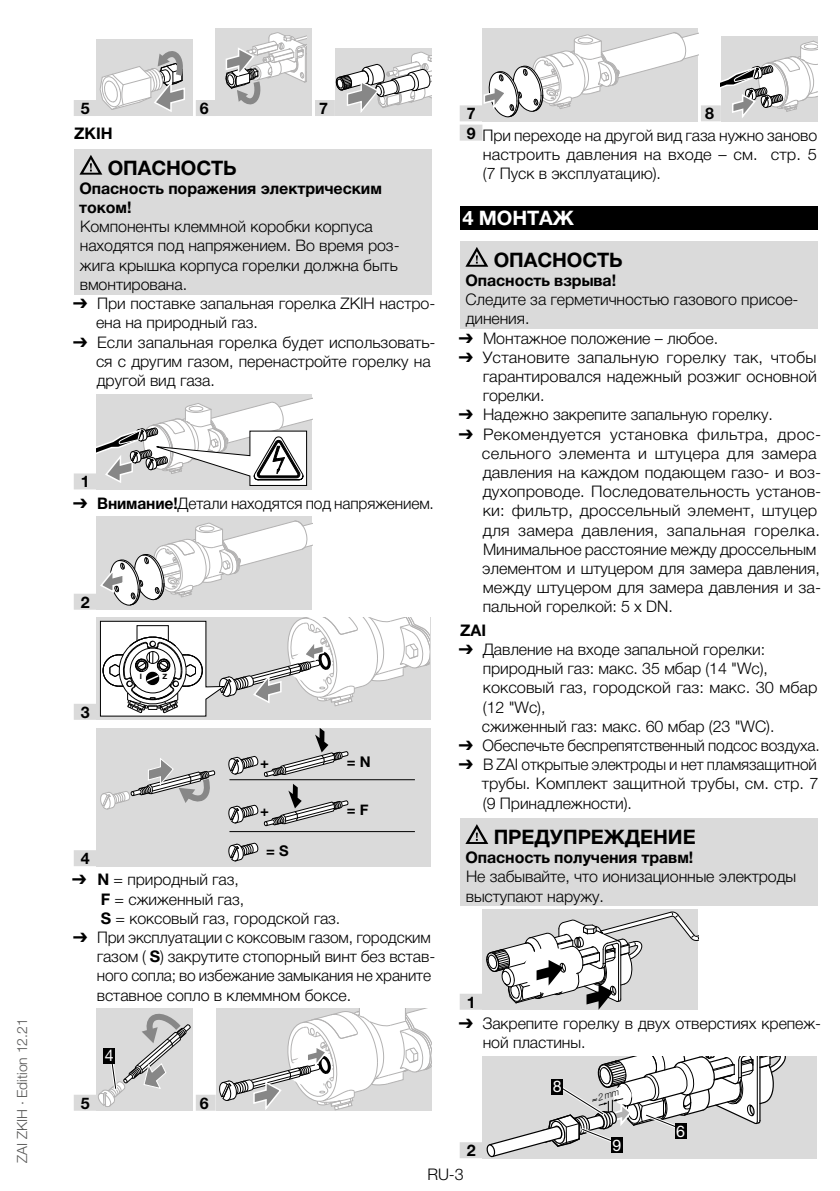
<style>
.page{position:relative;width:840px;height:1191px;background:#fff}
.page>*{position:absolute;margin:0;border:0;box-sizing:border-box;transform-origin:0 0}
.t1{font:700 20px "Helvetica Neue LT Pro";letter-spacing:-.005em;color:#000}
.t2{font:700 20px "Helvetica Neue LT Pro";color:#fff}
.t3{font:300 16px/19.2px "Helvetica Neue LT Pro";letter-spacing:-.005em;color:#000}
.t4{font:700 16px/19.2px "Helvetica Neue LT Pro";letter-spacing:-.005em;color:#000}
.t5{font:16px "Helvetica Neue LT Pro";color:#fff}
.t6{font:700 14.8px "Helvetica Neue";color:#000}
.t7{font:300 14px "Helvetica Neue LT Pro";letter-spacing:-.005em;color:#575756}
.t8{font:italic 300 9.6px "Helvetica Neue";color:#000;scale:.95 1}
.t9{font:700 7.4px "Helvetica Neue";color:#000}
.s1{font-family:"Arial Unicode MS";font-weight:400}
.s2{font-weight:700}
</style>
<div class="page">
<div style="left:74px;top:100px;width:22px;height:16px;background:#dadada"></div>
<div style="left:196px;top:100px;width:19px;height:16px;background:#dadada"></div>
<div style="left:315px;top:100px;width:19px;height:16px;background:#dadada"></div>
<div style="left:74px;top:149px;width:357px;height:31px;background:#dadada"></div>
<div style="left:74px;top:177px;width:357px;height:41px;background:#dadada"></div>
<div style="left:74px;top:215px;width:357px;height:79px;background:#dadada"></div>
<div style="left:74px;top:473px;width:22px;height:16px;background:#dadada"></div>
<div style="left:74px;top:593px;width:22px;height:16px;background:#dadada"></div>
<div style="left:74px;top:704px;width:22px;height:16px;background:#dadada"></div>
<div style="left:74px;top:850px;width:22px;height:16px;background:#dadada"></div>
<div style="left:74px;top:1094px;width:22px;height:16px;background:#dadada"></div>
<div style="left:196px;top:1094px;width:19px;height:16px;background:#dadada"></div>
<div style="left:96px;top:39px;width:97px;height:77px;background:#dadada"></div>
<svg style="left:99px;top:52px;width:86px;height:60px"></svg>
<div style="left:215px;top:28px;width:97px;height:88px;background:#dadada"></div>
<svg style="left:225px;top:32px;width:82px;height:72px"></svg>
<div style="left:334px;top:48px;width:97px;height:68px;background:#dadada"></div>
<svg style="left:335px;top:51px;width:96px;height:62px"></svg>
<svg style="left:79px;top:155px;width:23px;height:20px"></svg>
<div style="left:96px;top:394px;width:216px;height:95px;background:#dadada"></div>
<svg style="left:96px;top:398px;width:216px;height:88px"></svg>
<div style="left:96px;top:516px;width:216px;height:93px;background:#dadada"></div>
<svg style="left:100px;top:520px;width:212px;height:86px"></svg>
<div style="left:96px;top:617px;width:335px;height:103px;background:#dadada"></div>
<svg style="left:99px;top:617px;width:330px;height:100px"></svg>
<div style="left:96px;top:728px;width:335px;height:138px;background:#dadada"></div>
<svg style="left:228px;top:842px;width:31px;height:20px"></svg>
<svg style="left:228px;top:728px;width:121px;height:49px"></svg>
<svg style="left:228px;top:784px;width:121px;height:42px"></svg>
<hr style="left:229px;top:779px;width:185px;height:1px;background:#000">
<hr style="left:229px;top:831px;width:185px;height:1px;background:#000">
<svg style="left:100px;top:758px;width:116px;height:52px"></svg>
<div style="left:96px;top:1008px;width:97px;height:102px;background:#dadada"></div>
<svg style="left:98px;top:1014px;width:93px;height:93px"></svg>
<div style="left:103px;top:1048px;width:12px;height:16px;background:#000"></div>
<svg style="left:218px;top:1008px;width:213px;height:102px"></svg>
<div style="left:459px;top:105px;width:23px;height:16px;background:#dadada"></div>
<div style="left:700px;top:105px;width:20px;height:16px;background:#dadada"></div>
<div style="left:459px;top:125px;width:23px;height:16px;background:#dadada"></div>
<div style="left:459px;top:206px;width:357px;height:24px;background:#000"></div>
<div style="left:459px;top:241px;width:357px;height:31px;background:#dadada"></div>
<div style="left:459px;top:269px;width:357px;height:21px;background:#dadada"></div>
<div style="left:459px;top:288px;width:357px;height:41px;background:#dadada"></div>
<div style="left:459px;top:818px;width:357px;height:31px;background:#dadada"></div>
<div style="left:459px;top:846px;width:357px;height:21px;background:#dadada"></div>
<div style="left:459px;top:865px;width:357px;height:41px;background:#dadada"></div>
<div style="left:459px;top:993px;width:23px;height:16px;background:#dadada"></div>
<div style="left:459px;top:1142px;width:23px;height:16px;background:#dadada"></div>
<div style="left:482px;top:28px;width:215px;height:93px;background:#dadada"></div>
<svg style="left:483px;top:32px;width:214px;height:86px"></svg>
<svg style="left:720px;top:36px;width:97px;height:85px"></svg>
<svg style="left:465px;top:247px;width:23px;height:20px"></svg>
<svg style="left:465px;top:824px;width:23px;height:20px"></svg>
<div style="left:482px;top:909px;width:215px;height:100px;background:#dadada"></div>
<svg style="left:486px;top:911px;width:211px;height:98px"></svg>
<div style="left:482px;top:1056px;width:334px;height:102px;background:#dadada"></div>
<svg style="left:486px;top:1056px;width:300px;height:102px"></svg>
<div style="left:674px;top:1123px;width:12px;height:16px;background:#000"></div>
<p class="t7" style="left:13px;top:1162px;width:145px;rotate:-90deg">ZAI ZKIH · Edition 12.21</p>
<p class="t4" style="left:81px;top:98px;width:10px">5</p>
<p class="t4" style="left:200px;top:98px;width:10px">6</p>
<p class="t4" style="left:319px;top:98px;width:10px">7</p>
<p class="t4" style="left:74px;top:124px;width:40px">ZKIH</p>
<p class="t1" style="left:102px;top:155px;width:136px">ОПАСНОСТЬ</p>
<p class="t4" style="left:79px;top:178px;width:304px">Опасность поражения электрическим током!</p>
<p class="t3" style="left:80px;top:217px;width:321px">Компоненты клеммной коробки корпуса находятся под напряжением. Во время роз&shy;жига крышка корпуса горелки должна быть вмонтирована.</p>
<p class="t3" style="left:96px;top:293px;width:340px;text-indent:-23px"><span class="s1">➔</span> При поставке запальная горелка ZKIH настро&shy;ена на природный газ.</p>
<p class="t3" style="left:96px;top:332px;width:340px;text-indent:-23px"><span class="s1">➔</span> Если запальная горелка будет использовать&shy;ся с другим газом, перенастройте горелку на другой вид газа.</p>
<p class="t4" style="left:81px;top:472px;width:10px">1</p>
<p class="t3" style="left:73px;top:493px;width:362px"><span class="s1">➔</span> <span class="s2">Внимание!</span>Детали находятся под напряжением.</p>
<p class="t4" style="left:81px;top:592px;width:10px">2</p>
<p class="t4" style="left:81px;top:702px;width:10px">3</p>
<p class="t9" style="left:140px;top:670px;width:4px">I</p>
<p class="t9" style="left:162px;top:671px;width:6px">Z</p>
<p class="t6" style="left:260px;top:751px;width:10px">+</p>
<p class="t6" style="left:346px;top:750px;width:25px">= N</p>
<p class="t6" style="left:260px;top:799px;width:10px">+</p>
<p class="t6" style="left:346px;top:798px;width:23px">= F</p>
<p class="t6" style="left:266px;top:839px;width:24px">= S</p>
<p class="t3" style="left:101px;top:869px;width:241px;text-indent:-29px"><span class="s1">➔</span> <span class="s2">N</span> = природный газ,<br><span class="s2">F</span> = сжиженный газ,<br><span class="s2">S</span> = коксовый газ, городской газ.</p>
<p class="t3" style="left:97px;top:927px;width:340px;text-indent:-24px"><span class="s1">➔</span> При эксплуатации с коксовым газом, городским газом ( <span class="s2">S</span>) закрутите стопорный винт без встав&shy;ного сопла; во избежание замыкания не храните вставное сопло в клеммном боксе.</p>
<p class="t4" style="left:81px;top:848px;width:10px">4</p>
<p class="t4" style="left:81px;top:1093px;width:10px">5</p>
<p class="t5" style="left:105px;top:1046px;width:10px">4</p>
<p class="t4" style="left:200px;top:1093px;width:10px">6</p>
<p class="t3" style="left:466px;top:103px;width:352px;line-height:21.2px;text-indent:238px"><span class="s2">8<br>9</span> При переходе на другой вид газа нужно заново</p>
<p class="t3" style="left:482px;top:144px;width:335px">настроить давления на входе – см. стр. 5 (7 Пуск в эксплуатацию).</p>
<p class="t2" style="left:462px;top:205px;width:96px">4 МОНТАЖ</p>
<p class="t1" style="left:488px;top:247px;width:136px">ОПАСНОСТЬ</p>
<p class="t4" style="left:465px;top:270px;width:152px">Опасность взрыва!</p>
<p class="t3" style="left:465px;top:289px;width:334px">Следите за герметичностью газового присое&shy;динения.</p>
<p class="t3" style="left:458px;top:328px;width:260px"><span class="s1">➔</span> Монтажное положение – любое.</p>
<p class="t3" style="left:482px;top:347px;width:335px;text-align:justify;text-indent:-24px"><span class="s1">➔</span> Установите запальную горелку так, чтобы гарантировался надежный розжиг основной горелки.</p>
<p class="t3" style="left:458px;top:405px;width:315px"><span class="s1">➔</span> Надежно закрепите запальную горелку.</p>
<p class="t3" style="left:481px;top:424px;width:341px;text-indent:-23px"><span class="s1">➔</span> Рекомендуется установка фильтра, дрос&shy;сельного элемента и штуцера для замера давления на каждом подающем газо- и воз&shy;духопроводе. Последовательность установ&shy;ки: фильтр, дроссельный элемент, штуцер для замера давления, запальная горелка.<br>Минимальное расстояние между дроссельным элементом и штуцером для замера давления, между штуцером для замера давления и за&shy;пальной горелкой: 5 x DN.</p>
<p class="t4" style="left:460px;top:620px;width:27px">ZAI</p>
<p class="t3" style="left:481px;top:639px;width:337px;text-indent:-23px"><span class="s1">➔</span> Давление на входе запальной горелки: природный газ: макс. 35 мбар (14 "Wc), коксовый газ, городской газ: макс. 30 мбар (12 "Wc),<br>сжиженный газ: макс. 60 мбар (23 "WC).</p>
<p class="t3" style="left:458px;top:735px;width:362px"><span class="s1">➔</span> Обеспечьте беспрепятственный подсос воздуха.</p>
<p class="t3" style="left:481px;top:754px;width:338px;text-align:justify;text-indent:-23px"><span class="s1">➔</span> В ZAI открытые электроды и нет пламязащитной трубы. Комплект защитной трубы, см. стр. 7 (9 Принадлежности).</p>
<p class="t1" style="left:493px;top:824px;width:29px">ПРЕД</p>
<p class="t1" style="left:549px;top:824px;width:44px">УПРЕЖДЕНИЕ</p>
<p class="t4" style="left:465px;top:847px;width:229px">Опасность получения травм!</p>
<p class="t3" style="left:465px;top:866px;width:332px">Не забывайте, что ионизационные электроды выступают наружу.</p>
<p class="t4" style="left:466px;top:104px;width:10px">7</p>
<p class="t4" style="left:466px;top:992px;width:10px">1</p>
<p class="t3" style="left:482px;top:1013px;width:340px;text-indent:-24px"><span class="s1">➔</span> Закрепите горелку в двух отверстиях крепеж&shy;ной пластины.</p>
<p class="t4" style="left:466px;top:1140px;width:10px">2</p>
<p class="t5" style="left:552px;top:1077px;width:10px">8</p>
<p class="t8" style="left:589px;top:1092px;width:30px;rotate:-16deg">≈ 2 mm</p>
<p class="t5" style="left:612px;top:1135px;width:10px">9</p>
<p class="t5" style="left:676px;top:1121px;width:10px">6</p>
<p class="t3" style="left:427px;top:1164px;width:38px">RU-3</p>
</div>
